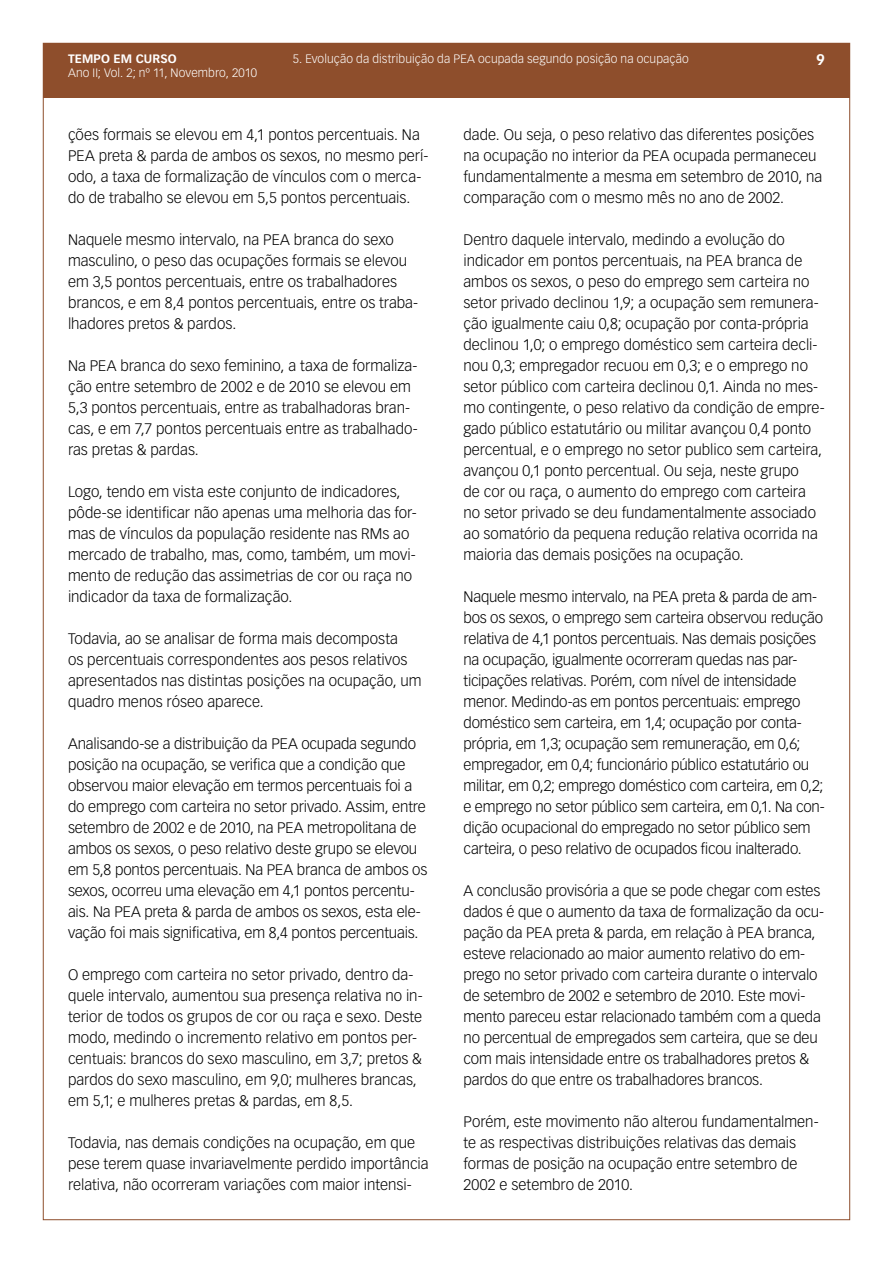
<style>
.page{position:relative;width:893px;height:1263px;background:#fff}
.page>*{position:absolute;margin:0;border:0;box-sizing:border-box;transform-origin:0 0}
.t1{font:300 15px/21px "Vectora LT Std";letter-spacing:-.005em;color:#000}
.t2{font:700 15px "Vectora LT Std";color:#fff}
.t3{font:300 12px "Vectora LT Std";letter-spacing:.01em;color:#fff}
.t4{font:700 12px "Vectora LT Std";letter-spacing:.01em;color:#fff}
</style>
<div class="page">
<div style="left:43px;top:43px;width:806px;height:55px;background:#8e4e2c"></div>
<p class="t3" style="left:293px;top:52px;width:397px">5. Evolução da distribuição da PEA ocupada segundo posição na ocupação</p>
<p class="t4" style="left:68px;top:51px;width:110px">TEMPO EM CURSO</p>
<p class="t2" style="left:816px;top:51px;width:10px">9</p>
<p class="t3" style="left:68px;top:66px;width:191px">Ano II; Vol. 2; nº 11, Novembro, 2010</p>
<p class="t1" style="left:68px;top:124px;width:362px">ções formais se elevou em 4,1 pontos percentuais. Na PEA preta &amp; parda de ambos os sexos, no mesmo perí&shy;odo, a taxa de formalização de vínculos com o merca&shy;do de trabalho se elevou em 5,5 pontos percentuais.</p>
<p class="t1" style="left:68px;top:229px;width:352px">Naquele mesmo intervalo, na PEA branca do sexo masculino, o peso das ocupações formais se elevou em 3,5 pontos percentuais, entre os trabalhadores brancos, e em 8,4 pontos percentuais, entre os traba&shy;lhadores pretos &amp; pardos.</p>
<p class="t1" style="left:68px;top:355px;width:351px">Na PEA branca do sexo feminino, a taxa de formaliza&shy;ção entre setembro de 2002 e de 2010 se elevou em 5,3 pontos percentuais, entre as trabalhadoras bran&shy;cas, e em 7,7 pontos percentuais entre as trabalhado&shy;ras pretas &amp; pardas.</p>
<p class="t1" style="left:68px;top:481px;width:350px">Logo, tendo em vista este conjunto de indicadores, pôde-se identificar não apenas uma melhoria das for&shy;mas de vínculos da população residente nas RMs ao mercado de trabalho, mas, como, também, um movi&shy;mento de redução das assimetrias de cor ou raça no indicador da taxa de formalização.</p>
<p class="t1" style="left:68px;top:628px;width:355px">Todavia, ao se analisar de forma mais decomposta<br>os percentuais correspondentes aos pesos relativos apresentados nas distintas posições na ocupação, um quadro menos róseo aparece.</p>
<p class="t1" style="left:68px;top:733px;width:361px">Analisando-se a distribuição da PEA ocupada segundo posição na ocupação, se verifica que a condição que observou maior elevação em termos percentuais foi a do emprego com carteira no setor privado. Assim, entre setembro de 2002 e de 2010, na PEA metropolitana de ambos os sexos, o peso relativo deste grupo se elevou em 5,8 pontos percentuais. Na PEA branca de ambos os sexos, ocorreu uma elevação em 4,1 pontos percentu&shy;ais. Na PEA preta &amp; parda de ambos os sexos, esta ele&shy;vação foi mais significativa, em 8,4 pontos percentuais.</p>
<p class="t1" style="left:68px;top:964px;width:356px">O emprego com carteira no setor privado, dentro da&shy;quele intervalo, aumentou sua presença relativa no in&shy;terior de todos os grupos de cor ou raça e sexo. Deste modo, medindo o incremento relativo em pontos per&shy;centuais: brancos do sexo masculino, em 3,7; pretos &amp; pardos do sexo masculino, em 9,0; mulheres brancas, em 5,1; e mulheres pretas &amp; pardas, em 8,5.</p>
<p class="t1" style="left:68px;top:1132px;width:362px">Todavia, nas demais condições na ocupação, em que pese terem quase invariavelmente perdido importância relativa, não ocorreram variações com maior intensi-</p>
<p class="t1" style="left:463px;top:124px;width:360px">dade. Ou seja, o peso relativo das diferentes posições na ocupação no interior da PEA ocupada permaneceu fundamentalmente a mesma em setembro de 2010, na comparação com o mesmo mês no ano de 2002.</p>
<p class="t1" style="left:463px;top:229px;width:363px">Dentro daquele intervalo, medindo a evolução do indicador em pontos percentuais, na PEA branca de ambos os sexos, o peso do emprego sem carteira no setor privado declinou 1,9; a ocupação sem remunera&shy;ção igualmente caiu 0,8; ocupação por conta-própria declinou 1,0; o emprego doméstico sem carteira decli&shy;nou 0,3; empregador recuou em 0,3; e o emprego no setor público com carteira declinou 0,1. Ainda no mes&shy;mo contingente, o peso relativo da condição de empre&shy;gado público estatutário ou militar avançou 0,4 ponto percentual, e o emprego no setor publico sem carteira, avançou 0,1 ponto percentual. Ou seja, neste grupo<br>de cor ou raça, o aumento do emprego com carteira no setor privado se deu fundamentalmente associado ao somatório da pequena redução relativa ocorrida na maioria das demais posições na ocupação.</p>
<p class="t1" style="left:463px;top:586px;width:363px">Naquele mesmo intervalo, na PEA preta &amp; parda de am&shy;bos os sexos, o emprego sem carteira observou redução relativa de 4,1 pontos percentuais. Nas demais posições na ocupação, igualmente ocorreram quedas nas par&shy;ticipações relativas. Porém, com nível de intensidade menor. Medindo-as em pontos percentuais: emprego doméstico sem carteira, em 1,4; ocupação por conta&shy;própria, em 1,3; ocupação sem remuneração, em 0,6; empregador, em 0,4; funcionário público estatutário ou militar, em 0,2; emprego doméstico com carteira, em 0,2; e emprego no setor público sem carteira, em 0,1. Na con&shy;dição ocupacional do empregado no setor público sem carteira, o peso relativo de ocupados ficou inalterado.</p>
<p class="t1" style="left:463px;top:880px;width:362px">A conclusão provisória a que se pode chegar com estes dados é que o aumento da taxa de formalização da ocu&shy;pação da PEA preta &amp; parda, em relação à PEA branca, esteve relacionado ao maior aumento relativo do em&shy;prego no setor privado com carteira durante o intervalo de setembro de 2002 e setembro de 2010. Este movi&shy;mento pareceu estar relacionado também com a queda no percentual de empregados sem carteira, que se deu com mais intensidade entre os trabalhadores pretos &amp; pardos do que entre os trabalhadores brancos.</p>
<p class="t1" style="left:463px;top:1111px;width:357px">Porém, este movimento não alterou fundamentalmen&shy;te as respectivas distribuições relativas das demais formas de posição na ocupação entre setembro de 2002 e setembro de 2010.</p>
</div>
